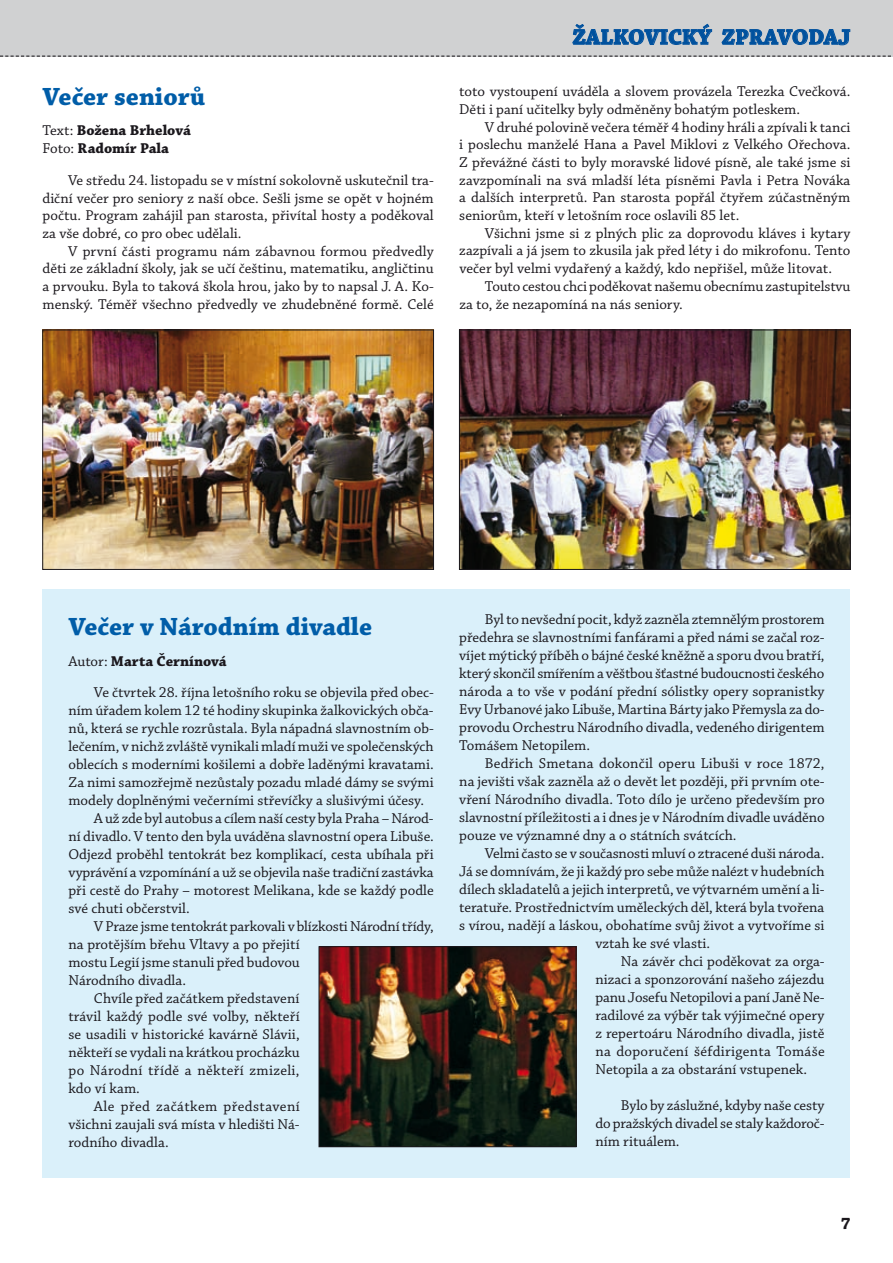
<style>
.page{position:relative;width:893px;height:1263px;background:#fff}
.page>*{position:absolute;margin:0;border:0;box-sizing:border-box;transform-origin:0 0}
.t1{font:700 26.25px "Chaparral Pro";color:#005da8}
.t2{font:700 22.5px "Chaparral Pro";color:#00519e}
.t3{font:700 17.25px "Chaparral Pro";color:#1a171c}
.t4{font:15px/18px "Chaparral Pro";color:#1a171c;text-align:justify}
.t5{font:700 15px/17.7px "Chaparral Pro";color:#1a171c}
.t6{font:15px "Chaparral Pro";letter-spacing:.025em;color:#1a171c}
.t7{font:15px "Chaparral Pro";letter-spacing:.02em;color:#1a171c}
.t8{font:15px "Chaparral Pro";letter-spacing:.03em;color:#1a171c}
.s1{font-weight:400}
.s2{font-weight:700}
</style>
<div class="page">
<div style="left:0;top:0;width:893px;height:56px;background:#d0d1d2"></div>
<svg style="left:0;top:56px;width:893px;height:1px"></svg>
<svg style="left:573px;top:24px;width:139px;height:21px"></svg>
<svg style="left:722px;top:29px;width:128px;height:16px"></svg>
<div style="left:43px;top:589px;width:807px;height:589px;background:#daf0fa"></div>
<img style="left:321px;top:948px;width:253px;height:197px">
<div style="left:319px;top:946px;width:257px;height:201px;border:1px solid #1a171c"></div>
<img style="left:45px;top:332px;width:387px;height:236px">
<div style="left:43px;top:330px;width:391px;height:240px;border:1px solid #1a171c"></div>
<img style="left:461px;top:332px;width:387px;height:236px">
<div style="left:459px;top:330px;width:391px;height:240px;border:1px solid #1a171c"></div>
<h1 class="t1" style="left:43px;top:81px;width:164px">Večer seniorů</h1>
<p class="t5" style="left:43px;top:122px;width:150px"><span class="s1">Text:</span> Božena Brhelová<br><span class="s1">Foto:</span> Radomír Pala</p>
<p class="t4" style="left:43px;top:172px;width:393px;text-indent:26px">Ve středu 24. listopadu se v místní sokolovně uskutečnil tra&shy;diční večer pro seniory z naší obce. Sešli jsme se opět v hojném počtu. Program zahájil pan starosta, přivítal hosty a poděkoval za vše dobré, co pro obec udělali.</p>
<p class="t4" style="left:43px;top:243px;width:393px;text-indent:26px">V první části programu nám zábavnou formou předvedly děti ze základní školy, jak se učí češtinu, matematiku, angličtinu a prvouku. Byla to taková škola hrou, jako by to napsal J. A. Ko&shy;menský. Téměř všechno předvedly ve zhudebněné formě. Celé</p>
<h2 class="t2" style="left:572px;top:24px;width:280px">Žalkovický zpravodaj</h2>
<p class="t4" style="left:459px;top:83px;width:393px">toto vystoupení uváděla a slovem provázela Terezka Cvečková.<br>Děti i paní učitelky byly odměněny bohatým potleskem.</p>
<p class="t4" style="left:459px;top:119px;width:393px;text-indent:26px">V druhé polovině večera téměř 4 hodiny hráli a zpívali k tanci i poslechu manželé Hana a Pavel Miklovi z Velkého Ořechova.<br>Z převážné části to byly moravské lidové písně, ale také jsme si zavzpomínali na svá mladší léta písněmi Pavla i Petra Nováka a dalších interpretů. Pan starosta popřál čtyřem zúčastněným seniorům, kteří v letošním roce oslavili 85 let.</p>
<p class="t4" style="left:459px;top:225px;width:393px;text-indent:26px">Všichni jsme si z plných plic za doprovodu kláves i kytary zazpívali a já jsem to zkusila jak před léty i do mikrofonu. Tento večer byl velmi vydařený a každý, kdo nepřišel, může litovat.</p>
<p class="t4" style="left:459px;top:278px;width:393px;text-indent:26px">Touto cestou chci poděkovat našemu obecnímu zastupitelstvu za to, že nezapomíná na nás seniory.</p>
<h1 class="t1" style="left:68px;top:611px;width:305px">Večer v Národním divadle</h1>
<p class="t4" style="left:94px;top:646px;width:341px;line-height:30.8px;text-indent:-26px">Autor: <span class="s2">Marta Černínová<br></span>Ve čtvrtek 28. října letošního roku se objevila před obec-</p>
<p class="t4" style="left:68px;top:701px;width:367px">ním úřadem kolem 12 té hodiny skupinka žalkovických obča-</p>
<p class="t4" style="left:68px;top:719px;width:367px">nů, která se rychle rozrůstala. Byla nápadná slavnostním ob-</p>
<p class="t4" style="left:68px;top:737px;width:367px">lečením, v nichž zvláště vynikali mladí muži ve společenských</p>
<p class="t4" style="left:68px;top:755px;width:367px">oblecích s moderními košilemi a dobře laděnými kravatami.</p>
<p class="t4" style="left:68px;top:773px;width:367px">Za nimi samozřejmě nezůstaly pozadu mladé dámy se svými</p>
<p class="t4" style="left:68px;top:791px;width:357px">modely doplněnými večerními střevíčky a slušivými účesy.</p>
<p class="t4" style="left:94px;top:809px;width:341px">Auž zde byl autobus a cílem naší cesty byla Praha – Národ-</p>
<p class="t4" style="left:68px;top:827px;width:367px">ní divadlo. V tento den byla uváděna slavnostní opera Libuše.</p>
<p class="t4" style="left:68px;top:845px;width:367px">Odjezd proběhl tentokrát bez komplikací, cesta ubíhala při</p>
<p class="t4" style="left:68px;top:863px;width:367px">vyprávění a vzpomínání a už se objevila naše tradiční zastávka</p>
<p class="t4" style="left:68px;top:881px;width:367px">při cestě do Prahy – motorest Melikana, kde se každý podle</p>
<p class="t4" style="left:68px;top:899px;width:123px">své chuti občerstvil.</p>
<p class="t4" style="left:94px;top:917px;width:341px">VPraze jsme tentokrát parkovali v blízkosti Národní třídy,</p>
<p class="t4" style="left:68px;top:935px;width:233px">na protějším břehu Vltavy a po přejití</p>
<p class="t4" style="left:68px;top:953px;width:233px">mostu Legií jsme stanuli před budovou</p>
<p class="t4" style="left:68px;top:971px;width:119px">Národního divadla.</p>
<p class="t4" style="left:94px;top:989px;width:207px">Chvíle před začátkem představení</p>
<p class="t4" style="left:68px;top:1007px;width:233px">trávil každý podle své volby, někteří</p>
<p class="t4" style="left:68px;top:1025px;width:233px">se usadili v historické kavárně Slávii,</p>
<p class="t4" style="left:68px;top:1043px;width:233px">někteří se vydali na krátkou procházku</p>
<p class="t6" style="left:68px;top:1061px;width:233px">po Národní třídě a někteří zmizeli,</p>
<p class="t4" style="left:68px;top:1079px;width:73px">kdo ví kam.</p>
<p class="t8" style="left:94px;top:1097px;width:207px">Ale před začátkem představení</p>
<p class="t4" style="left:68px;top:1115px;width:233px">všichni zaujali svá místa v hledišti Ná-</p>
<p class="t4" style="left:68px;top:1133px;width:102px">rodního divadla.</p>
<p class="t4" style="left:459px;top:611px;width:367px;text-indent:26px">Byl to nevšední pocit, když zazněla ztemnělým prostorem předehra se slavnostními fanfárami a před námi se začal roz&shy;víjet mýtický příběh o bájné české kněžně a sporu dvou bratří, který skončil smířením a věštbou šťastné budoucnosti českého národa a to vše v podání přední sólistky opery sopranistky Evy Urbanové jako Libuše, Martina Bárty jako Přemysla za do&shy;provodu Orchestru Národního divadla, vedeného dirigentem Tomášem Netopilem.</p>
<p class="t4" style="left:459px;top:755px;width:367px;text-indent:26px">Bedřich Smetana dokončil operu Libuši v roce 1872, na jevišti však zazněla až o devět let později, při prvním ote&shy;vření Národního divadla. Toto dílo je určeno především pro slavnostní příležitosti a i dnes je v Národním divadle uváděno pouze ve významné dny a o státních svátcích.</p>
<p class="t4" style="left:485px;top:845px;width:341px">Velmi často se v současnosti mluví o ztracené duši národa.</p>
<p class="t4" style="left:459px;top:863px;width:367px">Já se domnívám, že ji každý pro sebe může nalézt v hudebních</p>
<p class="t4" style="left:459px;top:881px;width:367px">dílech skladatelů a jejich interpretů, ve výtvarném umění a li-</p>
<p class="t4" style="left:459px;top:899px;width:367px">teratuře. Prostřednictvím uměleckých děl, která byla tvořena</p>
<p class="t4" style="left:459px;top:917px;width:367px">s vírou, nadějí a láskou, obohatíme svůj život a vytvoříme si</p>
<p class="t4" style="left:595px;top:935px;width:116px">vztah ke své vlasti.</p>
<p class="t4" style="left:621px;top:953px;width:205px">Na závěr chci poděkovat za orga-</p>
<p class="t4" style="left:595px;top:971px;width:231px">nizaci a sponzorování našeho zájezdu</p>
<p class="t4" style="left:595px;top:989px;width:231px">panu Josefu Netopilovi a paní Janě Ne-</p>
<p class="t4" style="left:595px;top:1007px;width:231px">radilové za výběr tak výjimečné opery</p>
<p class="t4" style="left:595px;top:1025px;width:231px">z repertoáru Národního divadla, jistě</p>
<p class="t7" style="left:595px;top:1043px;width:231px">na doporučení šéfdirigenta Tomáše</p>
<p class="t4" style="left:595px;top:1061px;width:213px">Netopila a za obstarání vstupenek.</p>
<p class="t4" style="left:595px;top:1097px;width:231px;text-indent:26px">Bylo by záslužné, kdyby naše cesty do pražských divadel se staly každoroč&shy;ním rituálem.</p>
<p class="t3" style="left:841px;top:1214px;width:11px">7</p>
</div>
